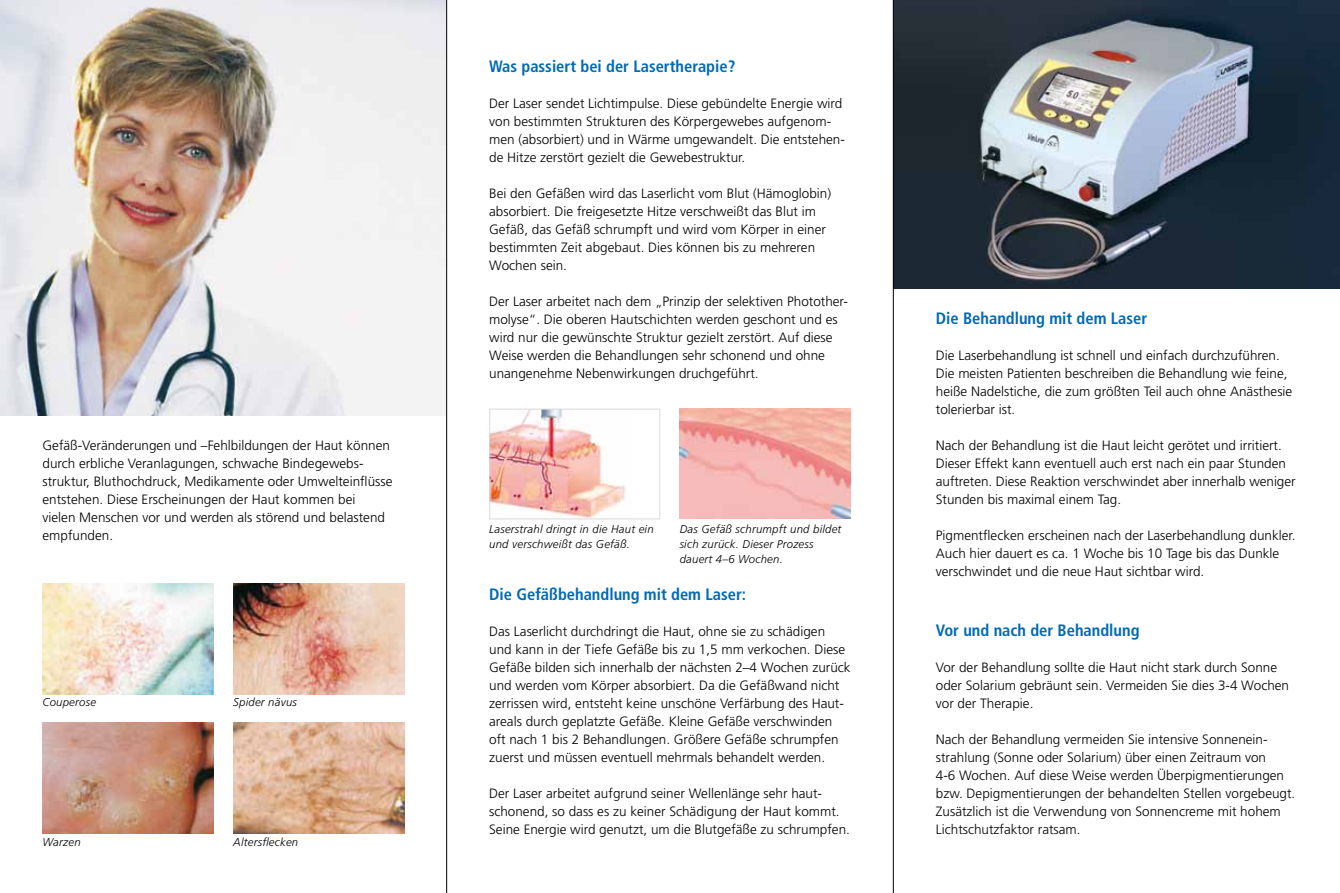
<style>
.page{position:relative;width:1340px;height:893px;background:#fff}
.page>*{position:absolute;margin:0;border:0;box-sizing:border-box;transform-origin:0 0}
.t1{font:700 condensed 16.5px "Frutiger";color:#006ab3}
.t2{font:300 13.5px/18px "Frutiger";color:#000}
.t3{font:italic 300 11.4px/15px "Frutiger CE";letter-spacing:.02em;color:#000}
</style>
<div class="page">
<img style="left:0;top:0;width:446px;height:416px">
<img style="left:894px;top:0;width:445px;height:288px">
<img style="left:43px;top:584px;width:170px;height:110px">
<img style="left:43px;top:723px;width:170px;height:110px">
<img style="left:233px;top:723px;width:171px;height:110px">
<img style="left:491px;top:411px;width:135px;height:106px">
<div style="left:489px;top:409px;width:171px;height:110px;border:1px solid #d9dadb"></div>
<img style="left:680px;top:409px;width:170px;height:110px">
<img style="left:233px;top:584px;width:171px;height:110px">
<hr style="left:446px;top:0;width:1px;height:893px;background:#000">
<hr style="left:893px;top:0;width:1px;height:893px;background:#000">
<p class="t2" style="left:43px;top:436px;width:351px">Gefäß-Veränderungen und –Fehlbildungen der Haut können durch erbliche Veranlagungen, schwache Bindegewebs&shy;struktur, Bluthochdruck, Medikamente oder Umwelteinflüsse entstehen. Diese Erscheinungen der Haut kommen bei<br>vielen Menschen vor und werden als störend und belastend empfunden.</p>
<p class="t3" style="left:43px;top:694px;width:55px">Couperose</p>
<p class="t3" style="left:233px;top:694px;width:65px">Spider nävus</p>
<p class="t3" style="left:43px;top:834px;width:40px">Warzen</p>
<p class="t3" style="left:233px;top:834px;width:66px">Altersflecken</p>
<p class="t1" style="left:489px;top:56px;width:248px">Was passiert bei der Lasertherapie?</p>
<p class="t2" style="left:489px;top:94px;width:357px">Der Laser sendet Lichtimpulse. Diese gebündelte Energie wird von bestimmten Strukturen des Körpergewebes aufgenom&shy;men (absorbiert) und in Wärme umgewandelt. Die entstehen&shy;de Hitze zerstört gezielt die Gewebestruktur.</p>
<p class="t2" style="left:489px;top:184px;width:343px">Bei den Gefäßen wird das Laserlicht vom Blut (Hämoglobin) absorbiert. Die freigesetzte Hitze verschweißt das Blut im Gefäß, das Gefäß schrumpft und wird vom Körper in einer bestimmten Zeit abgebaut. Dies können bis zu mehreren Wochen sein.</p>
<p class="t2" style="left:489px;top:292px;width:360px">Der Laser arbeitet nach dem „Prinzip der selektiven Photother&shy;molyse“. Die oberen Hautschichten werden geschont und es wird nur die gewünschte Struktur gezielt zerstört. Auf diese Weise werden die Behandlungen sehr schonend und ohne unangenehme Nebenwirkungen druchgeführt.</p>
<p class="t3" style="left:489px;top:521px;width:166px">Laserstrahl dringt in die Haut ein und verschweißt das Gefäß.</p>
<p class="t3" style="left:679px;top:521px;width:163px">Das Gefäß schrumpft und bildet sich zurück. Dieser Prozess dauert 4–6 Wochen.</p>
<p class="t1" style="left:489px;top:584px;width:258px">Die Gefäßbehandlung mit dem Laser:</p>
<p class="t2" style="left:489px;top:622px;width:363px">Das Laserlicht durchdringt die Haut, ohne sie zu schädigen und kann in der Tiefe Gefäße bis zu 1,5 mm verkochen. Diese Gefäße bilden sich innerhalb der nächsten 2–4 Wochen zurück und werden vom Körper absorbiert. Da die Gefäßwand nicht zerrissen wird, entsteht keine unschöne Verfärbung des Haut&shy;areals durch geplatzte Gefäße. Kleine Gefäße verschwinden oft nach 1 bis 2 Behandlungen. Größere Gefäße schrumpfen zuerst und müssen eventuell mehrmals behandelt werden.</p>
<p class="t2" style="left:489px;top:784px;width:362px">Der Laser arbeitet aufgrund seiner Wellenlänge sehr haut&shy;schonend, so dass es zu keiner Schädigung der Haut kommt.<br>Seine Energie wird genutzt, um die Blutgefäße zu schrumpfen.</p>
<p class="t1" style="left:935px;top:308px;width:213px">Die Behandlung mit dem Laser</p>
<p class="t2" style="left:935px;top:346px;width:358px">Die Laserbehandlung ist schnell und einfach durchzuführen.<br>Die meisten Patienten beschreiben die Behandlung wie feine, heiße Nadelstiche, die zum größten Teil auch ohne Anästhesie tolerierbar ist.</p>
<p class="t2" style="left:935px;top:436px;width:361px">Nach der Behandlung ist die Haut leicht gerötet und irritiert.<br>Dieser Effekt kann eventuell auch erst nach ein paar Stunden auftreten. Diese Reaktion verschwindet aber innerhalb weniger Stunden bis maximal einem Tag.</p>
<p class="t2" style="left:935px;top:526px;width:361px">Pigmentflecken erscheinen nach der Laserbehandlung dunkler.<br>Auch hier dauert es ca. 1 Woche bis 10 Tage bis das Dunkle verschwindet und die neue Haut sichtbar wird.</p>
<p class="t1" style="left:935px;top:620px;width:205px">Vor und nach der Behandlung</p>
<p class="t2" style="left:935px;top:658px;width:355px">Vor der Behandlung sollte die Haut nicht stark durch Sonne oder Solarium gebräunt sein. Vermeiden Sie dies 3-4 Wochen vor der Therapie.</p>
<p class="t2" style="left:935px;top:730px;width:361px">Nach der Behandlung vermeiden Sie intensive Sonnenein&shy;strahlung (Sonne oder Solarium) über einen Zeitraum von<br>4-6 Wochen. Auf diese Weise werden Überpigmentierungen bzw. Depigmentierungen der behandelten Stellen vorgebeugt.<br>Zusätzlich ist die Verwendung von Sonnencreme mit hohem Lichtschutzfaktor ratsam.</p>
</div>
